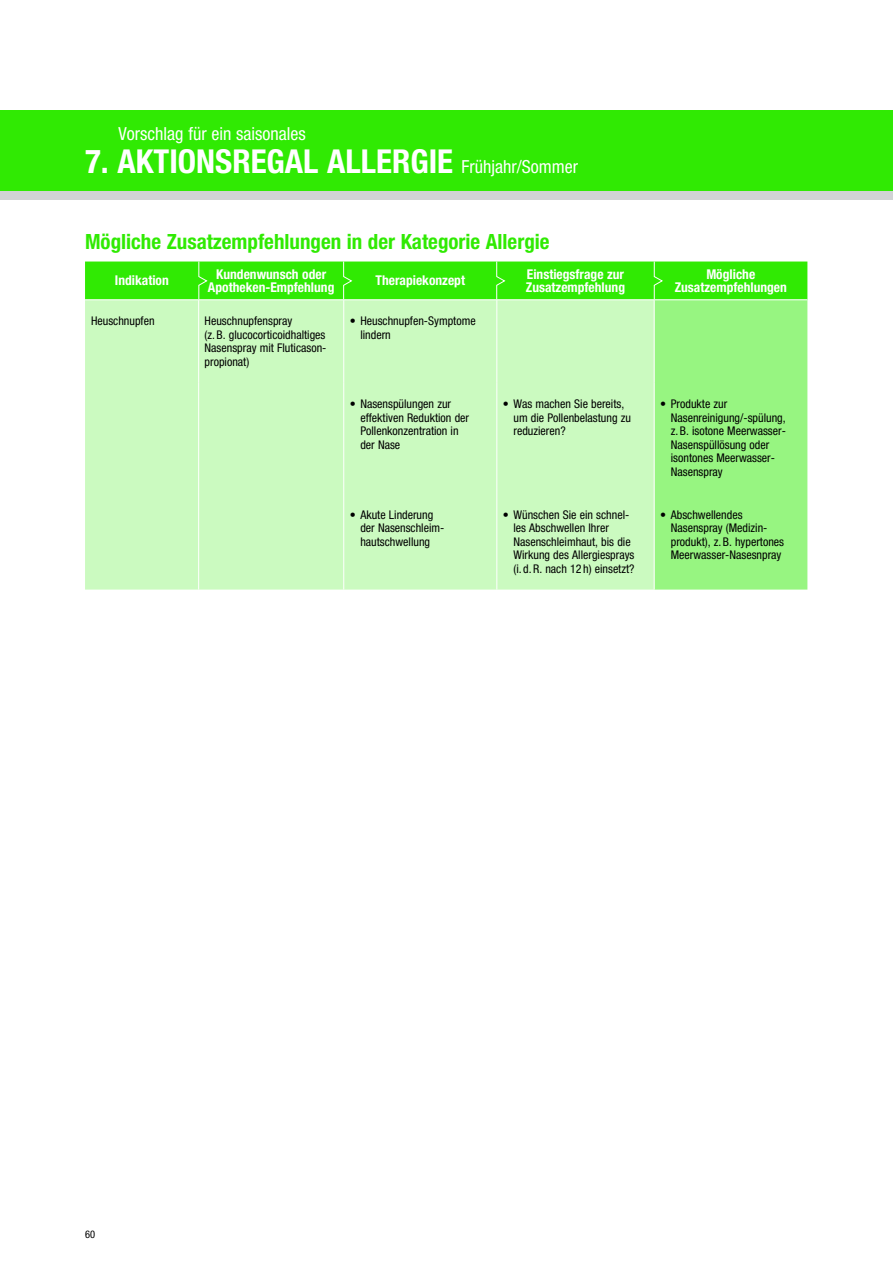
<style>
.page{position:relative;width:893px;height:1263px;background:#fff}
.page>*{position:absolute;margin:0;border:0;box-sizing:border-box;transform-origin:0 0}
.t1{font:700 condensed 33px "Helvetica Neue LT Pro";color:#fff}
.t2{font:700 condensed 21px "Helvetica Neue LT Pro";color:#30ea03}
.t3{font:condensed 18px "Helvetica Neue LT Pro";color:#fff}
.t4{font:700 condensed 13.5px/13.5px "Helvetica Neue LT Pro";color:#fff;text-align:center}
.t5{font:condensed 12px/13.5px "Helvetica Neue LT Pro";color:#000}
.t6{font:condensed 10.5px "Helvetica Neue LT Pro";color:#000}
.s1{font-weight:400;font-size:18px}
</style>
<div class="page">
<div style="left:0;top:111px;width:893px;height:83px;background:#30ea03"></div>
<div style="left:0;top:191px;width:893px;height:9px;background:#d0d3d4"></div>
<svg style="left:85px;top:261px;width:722px;height:329px;background:#b0f79f"></svg>
<h3 class="t3" style="left:119px;top:123px;width:189px">Vorschlag für ein saisonales</h3>
<h1 class="t1" style="left:85px;top:141px;width:495px">7. AKTIONSREGAL ALLERGIE <span class="s1">Frühjahr/Sommer</span></h1>
<h2 class="t2" style="left:85px;top:229px;width:466px">Mögliche Zusatzempfehlungen in der Kategorie Allergie</h2>
<p class="t4" style="left:115px;top:274px;width:55px">Indikation</p>
<p class="t4" style="left:208px;top:267px;width:128px">Kundenwunsch oder<br>Apotheken-Empfehlung</p>
<p class="t4" style="left:376px;top:274px;width:91px">Therapiekonzept</p>
<p class="t4" style="left:526px;top:267px;width:101px;text-align:left">Einstiegsfrage zur<br>Zusatzempfehlung</p>
<p class="t4" style="left:675px;top:267px;width:114px">Mögliche<br>Zusatzempfehlungen</p>
<p class="t5" style="left:91px;top:314px;width:65px">Heuschnupfen</p>
<p class="t5" style="left:205px;top:314px;width:122px">Heuschnupfenspray<br>(z.B. glucocorticoidhaltiges<br>Nasenspray mit Fluticason&shy;propionat)</p>
<p class="t5" style="left:360px;top:314px;width:117px;text-indent:-11px">• Heuschnupfen-Symptome lindern</p>
<p class="t5" style="left:360px;top:397px;width:110px;text-indent:-11px">• Nasenspülungen zur effektiven Reduktion der<br>Pollenkonzentration in der Nase</p>
<p class="t5" style="left:513px;top:397px;width:119px;text-indent:-11px">• Was machen Sie bereits, um die Pollenbelastung zu reduzieren?</p>
<p class="t5" style="left:671px;top:397px;width:117px;text-indent:-11px">• Produkte zur<br>Nasenreinigung/-spülung, z.B. isotone Meerwasser-<br>Nasenspüllösung oder isontones Meerwasser-<br>Nasenspray</p>
<p class="t5" style="left:360px;top:507px;width:86px;text-indent:-11px">• Akute Linderung der Nasenschleim&shy;hautschwellung</p>
<p class="t5" style="left:513px;top:507px;width:123px;text-indent:-11px">• Wünschen Sie ein schnel&shy;les Abschwellen Ihrer<br>Nasenschleimhaut, bis die<br>Wirkung des Allergiesprays (i. d.R. nach 12 h) einsetzt?</p>
<p class="t5" style="left:671px;top:507px;width:115px;text-indent:-11px">• Abschwellendes<br>Nasenspray (Medizin&shy;produkt), z.B. hypertones<br>Meerwasser-Nasesnpray</p>
<p class="t6" style="left:85px;top:1228px;width:12px">60</p>
</div>
